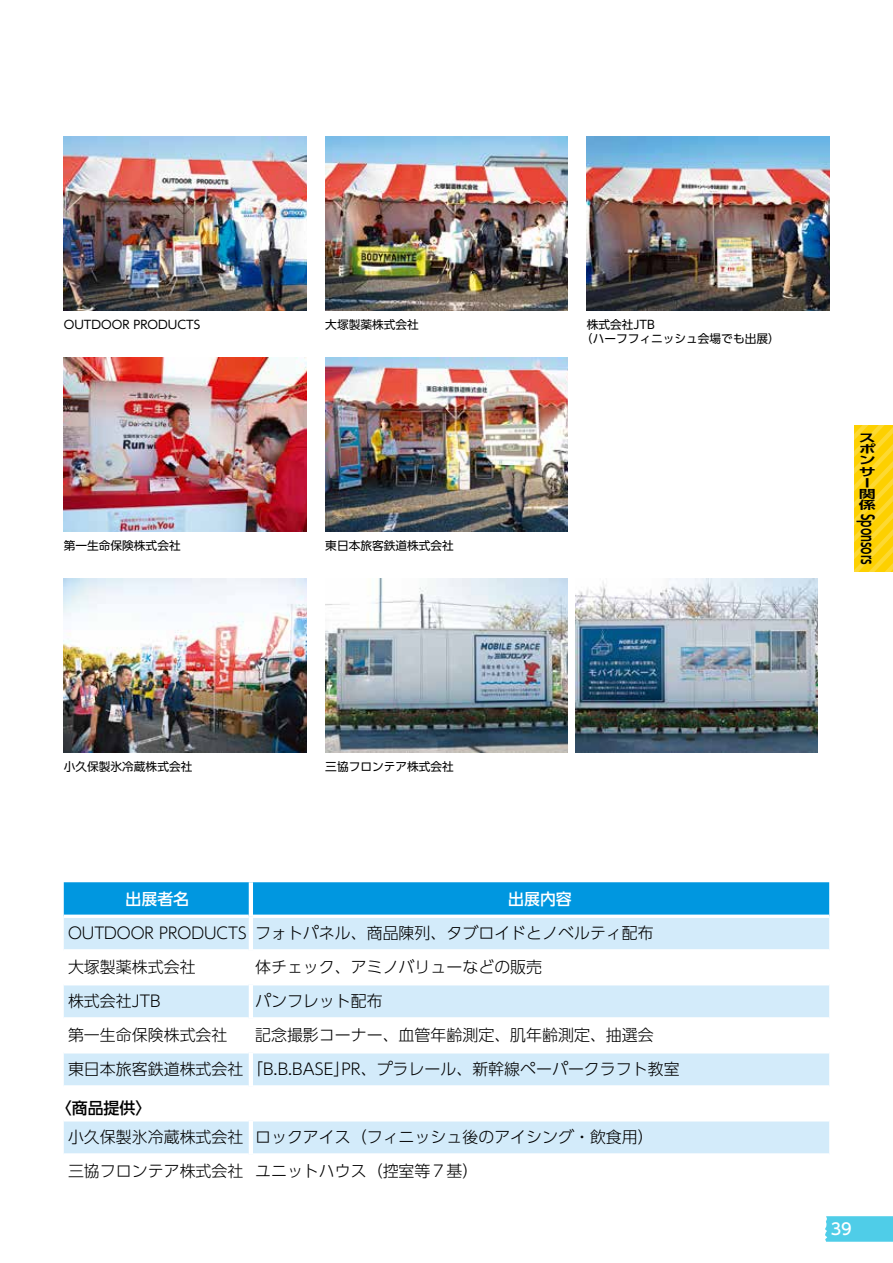
<style>
.page{position:relative;width:893px;height:1263px;background:#fff}
.page>*{position:absolute;margin:0;border:0;box-sizing:border-box;transform-origin:0 0}
.t1{font:700 16.95px "UD Shin Go Pr 6 De";color:#000;scale:.65 1}
.t2{font:300 15.9px/34px "UD Shin Go Pr 6";color:#000}
.t3{font:300 15.9px/34px "UD Shin Go Pr 6";color:#000;scale:.96 1}
.t4{font:500 15.9px "UD Shin Go Pr 6";color:#fff}
.t5{font:500 15.9px "UD Shin Go Pr 6";color:#000}
.t6{font:11.7px/13.8px "UD Shin Go Pr 6";color:#000}
.t7{font:700 11.1px/11.1px "UD Shin Go Pr 6 De";color:#000;scale:1.54 1}
</style>
<div class="page">
<img style="left:64px;top:136px;width:242px;height:174px">
<img style="left:64px;top:357px;width:242px;height:174px">
<img style="left:64px;top:578px;width:242px;height:175px">
<img style="left:325px;top:136px;width:243px;height:174px">
<img style="left:325px;top:357px;width:243px;height:174px">
<img style="left:325px;top:578px;width:243px;height:175px">
<img style="left:587px;top:136px;width:242px;height:174px">
<img style="left:575px;top:578px;width:243px;height:175px">
<div style="left:64px;top:882px;width:765px;height:32px;background:#0097e0"></div>
<svg style="left:64px;top:918px;width:765px;height:235px;fill:#d3ebfa"></svg>
<svg style="left:64px;top:914px;width:185px;height:3px"></svg>
<svg style="left:253px;top:914px;width:576px;height:1px"></svg>
<hr style="left:64px;top:949px;width:185px;height:2px;background:#fff">
<hr style="left:64px;top:983px;width:185px;height:2px;background:#fff">
<hr style="left:64px;top:1017px;width:185px;height:2px;background:#fff">
<hr style="left:64px;top:1051px;width:185px;height:2px;background:#fff">
<hr style="left:64px;top:1085px;width:185px;height:2px;background:#fff">
<hr style="left:64px;top:1119px;width:185px;height:2px;background:#fff">
<hr style="left:253px;top:949px;width:576px;height:2px;background:#fff">
<hr style="left:253px;top:983px;width:576px;height:2px;background:#fff">
<hr style="left:253px;top:1017px;width:576px;height:2px;background:#fff">
<hr style="left:253px;top:1051px;width:576px;height:2px;background:#fff">
<hr style="left:253px;top:1085px;width:576px;height:2px;background:#fff">
<hr style="left:253px;top:1119px;width:576px;height:2px;background:#fff">
<hr style="left:249px;top:882px;width:4px;height:34px;background:#fff">
<hr style="left:249px;top:916px;width:4px;height:34px;background:#fff">
<hr style="left:249px;top:950px;width:4px;height:34px;background:#fff">
<hr style="left:249px;top:984px;width:4px;height:34px;background:#fff">
<hr style="left:249px;top:1018px;width:4px;height:34px;background:#fff">
<hr style="left:249px;top:1052px;width:4px;height:34px;background:#fff">
<hr style="left:249px;top:1086px;width:4px;height:34px;background:#fff">
<hr style="left:249px;top:1120px;width:4px;height:34px;background:#fff">
<svg style="left:825px;top:1216px;width:68px;height:26px;background:#54cee8"></svg>
<svg style="left:855px;top:425px;width:38px;height:147px;background:#fdd312"></svg>
<p class="t6" style="left:64px;top:318px;width:138px">OUTDOOR PRODUCTS</p>
<p class="t6" style="left:64px;top:539px;width:118px">第一生命保険株式会社</p>
<p class="t6" style="left:325px;top:318px;width:95px">大塚製薬株式会社</p>
<p class="t6" style="left:325px;top:539px;width:130px">東日本旅客鉄道株式会社</p>
<p class="t6" style="left:581px;top:318px;width:200px;text-indent:6px">株式会社JTB<br>（ハーフフィニッシュ会場でも出展）</p>
<p class="t7" style="left:859px;top:432px;width:12px">スポンサー関係</p>
<p class="t1" style="left:881px;top:514px;width:80px;rotate:90deg">Sponsors</p>
<p class="t6" style="left:64px;top:760px;width:130px">小久保製氷冷蔵株式会社</p>
<p class="t6" style="left:325px;top:760px;width:130px">三協フロンテア株式会社</p>
<p class="t4" style="left:125px;top:886px;width:65px">出展者名</p>
<p class="t4" style="left:508px;top:886px;width:65px">出展内容</p>
<p class="t3" style="left:68px;top:916px;width:612px">OUTDOOR PRODUCTS フォトパネル、商品陳列、タブロイドとノベルティ配布大塚製薬株式会社</p>
<p class="t2" style="left:255px;top:950px;width:289px">体チェック、アミノバリューなどの販売</p>
<p class="t2" style="left:68px;top:984px;width:94px">株式会社JTB</p>
<p class="t2" style="left:255px;top:984px;width:129px">パンフレット配布</p>
<p class="t2" style="left:68px;top:1018px;width:161px">第一生命保険株式会社</p>
<p class="t2" style="left:68px;top:1018px;width:613px;text-indent:187px">記念撮影コーナー、血管年齢測定、肌年齢測定、抽選会<br>東日本旅客鉄道株式会社「B.B.BASE」PR、プラレール、新幹線ペーパークラフト教室</p>
<p class="t5" style="left:56px;top:1095px;width:97px">〈商品提供〉</p>
<p class="t2" style="left:68px;top:1120px;width:587px">小久保製氷冷蔵株式会社 ロックアイス（フィニッシュ後のアイシング・飲食用）三協フロンテア株式会社 ユニットハウス（控室等７基）</p>
<p class="t4" style="left:831px;top:1216px;width:23px">39</p>
</div>
